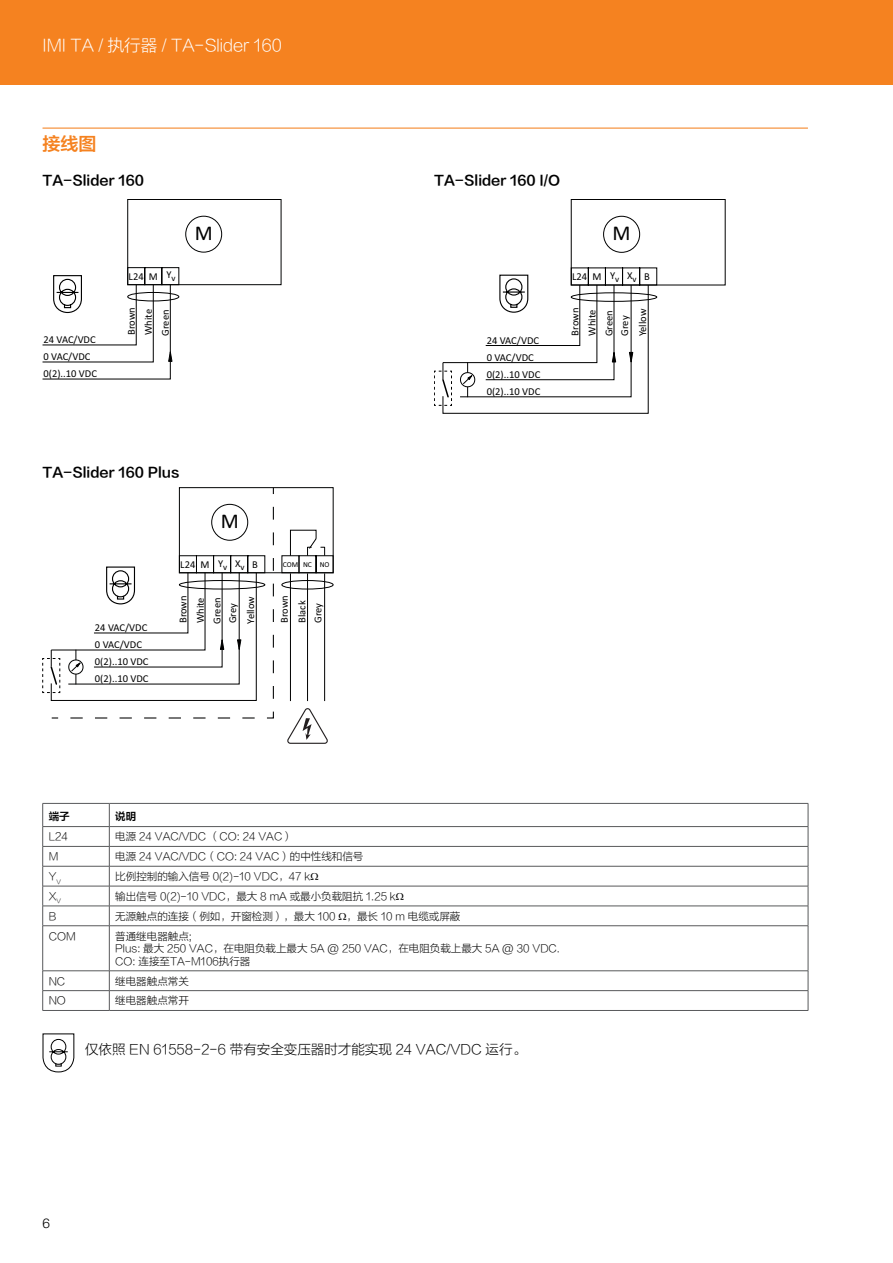
<style>
.page{position:relative;width:893px;height:1263px;background:#fff}
.page>*{position:absolute;margin:0;border:0;box-sizing:border-box;transform-origin:0 0}
.t1{font:21.15px "Calibri";color:#000}
.t2{font:21px "Calibri";color:#000}
.t3{font:18px "FZLTZCHJW GB1 0";color:#f58220}
.t4{font:16.5px "FZLTXHJW GB1 0";color:#fff}
.t5{font:13.5px "FZLTZCHJW GB1 0";color:#000}
.t6{font:13.5px "FZLTXHJW GB1 0";color:#000}
.t7{font:300 13.5px "Helvetica Neue LT Std";color:#000}
.t8{font:10.5px/12.6px "FZLTXHJW GB1 0";color:#000}
.t9{font:10.5px/17.1px "Calibri";color:#000}
.t10{font:10.5px "FZLTZCHJW GB1 0";color:#000}
.t11{font:7.5px "Calibri";color:#000}
</style>
<div class="page">
<div style="left:0;top:0;width:893px;height:85px;background:#f58220"></div>
<hr style="left:43px;top:128px;width:765px;height:1px;background:#f58220">
<hr style="left:43px;top:803px;width:66px;height:1px;background:#58595b">
<hr style="left:109px;top:803px;width:699px;height:1px;background:#58595b">
<hr style="left:43px;top:826px;width:66px;height:1px;background:#58595b">
<hr style="left:109px;top:826px;width:699px;height:1px;background:#58595b">
<hr style="left:43px;top:846px;width:66px;height:1px;background:#58595b">
<hr style="left:109px;top:846px;width:699px;height:1px;background:#58595b">
<hr style="left:43px;top:866px;width:66px;height:1px;background:#58595b">
<hr style="left:109px;top:866px;width:699px;height:1px;background:#58595b">
<hr style="left:43px;top:886px;width:66px;height:1px;background:#58595b">
<hr style="left:109px;top:886px;width:699px;height:1px;background:#58595b">
<hr style="left:43px;top:906px;width:66px;height:1px;background:#58595b">
<svg style="left:42px;top:803px;width:1px;height:122px"></svg>
<hr style="left:109px;top:906px;width:699px;height:1px;background:#58595b">
<svg style="left:109px;top:803px;width:1px;height:122px"></svg>
<svg style="left:808px;top:803px;width:1px;height:122px"></svg>
<hr style="left:43px;top:925px;width:66px;height:1px;background:#58595b">
<hr style="left:42px;top:926px;width:1px;height:44px;background:#58595b">
<hr style="left:109px;top:925px;width:699px;height:1px;background:#58595b">
<hr style="left:109px;top:926px;width:1px;height:44px;background:#58595b">
<hr style="left:808px;top:926px;width:1px;height:44px;background:#58595b">
<hr style="left:43px;top:970px;width:66px;height:1px;background:#58595b">
<hr style="left:109px;top:970px;width:699px;height:1px;background:#58595b">
<hr style="left:43px;top:990px;width:66px;height:1px;background:#58595b">
<svg style="left:42px;top:971px;width:1px;height:39px"></svg>
<hr style="left:109px;top:990px;width:699px;height:1px;background:#58595b">
<svg style="left:109px;top:971px;width:1px;height:39px"></svg>
<svg style="left:808px;top:971px;width:1px;height:39px"></svg>
<hr style="left:43px;top:1010px;width:66px;height:1px;background:#58595b">
<hr style="left:109px;top:1010px;width:699px;height:1px;background:#58595b">
<div style="left:185px;top:216px;width:37px;height:36px;border:1px solid #020303;border-radius:50%"></div>
<div style="left:127px;top:199px;width:154px;height:86px;border:1px solid #020303"></div>
<svg style="left:43px;top:267px;width:137px;height:113px"></svg>
<div style="left:603px;top:216px;width:37px;height:37px;border:1px solid #000;border-radius:50%"></div>
<div style="left:571px;top:199px;width:154px;height:86px;border:1px solid #000"></div>
<svg style="left:434px;top:267px;width:223px;height:147px"></svg>
<div style="left:211px;top:504px;width:37px;height:37px;border:1px solid #020303;border-radius:50%"></div>
<div style="left:179px;top:487px;width:154px;height:86px;border:1px solid #020303"></div>
<svg style="left:43px;top:507px;width:291px;height:237px"></svg>
<svg style="left:43px;top:1033px;width:31px;height:39px"></svg>
<h3 class="t4" style="left:43px;top:37px;width:241px">IMI TA / 执行器 / TA-Slider 160</h3>
<h3 class="t3" style="left:43px;top:134px;width:55px">接线图</h3>
<p class="t5" style="left:43px;top:173px;width:103px">TA-Slider 160</p>
<p class="t5" style="left:434px;top:173px;width:127px">TA-Slider 160 I/O</p>
<p class="t9" style="left:43px;top:331px;width:55px">24 VAC/VDC<br>0 VAC/VDC<br>0(2)..10 VDC</p>
<p class="t9" style="left:129px;top:268px;width:48px">L24 M Y<sub>v</sub></p>
<p class="t9" style="left:123px;top:336px;width:30px;rotate:-90deg">Brown<br>White<br>Green</p>
<h2 class="t2" style="left:195px;top:219px;width:19px">M</h2>
<p class="t9" style="left:487px;top:332px;width:55px">24 VAC/VDC<br>0 VAC/VDC<br>0(2)..10 VDC<br>0(2)..10 VDC</p>
<h1 class="t1" style="left:613px;top:219px;width:20px">M</h1>
<p class="t9" style="left:572px;top:268px;width:31px">L24 M</p>
<p class="t9" style="left:627px;top:267px;width:11px">X<sub>v</sub></p>
<p class="t9" style="left:610px;top:267px;width:11px">Y<sub>v</sub></p>
<p class="t9" style="left:644px;top:268px;width:7px">B</p>
<p class="t9" style="left:566px;top:336px;width:30px;rotate:-90deg">Brown<br>White<br>Green</p>
<p class="t9" style="left:634px;top:336px;width:29px;rotate:-90deg">Yellow</p>
<p class="t9" style="left:616px;top:336px;width:22px;rotate:-90deg">Grey</p>
<p class="t5" style="left:43px;top:465px;width:139px">TA-Slider 160 Plus</p>
<h2 class="t2" style="left:221px;top:507px;width:20px">M</h2>
<p class="t9" style="left:180px;top:556px;width:31px">L24 M</p>
<p class="t9" style="left:235px;top:554px;width:11px">X<sub>v</sub></p>
<p class="t9" style="left:218px;top:554px;width:11px">Y<sub>v</sub></p>
<p class="t9" style="left:252px;top:556px;width:7px">B</p>
<p class="t11" style="left:283px;top:559px;width:17px">COM</p>
<p class="t11" style="left:320px;top:559px;width:11px">NO</p>
<p class="t11" style="left:303px;top:559px;width:10px">NC</p>
<p class="t9" style="left:95px;top:619px;width:55px">24 VAC/VDC<br>0 VAC/VDC<br>0(2)..10 VDC<br>0(2)..10 VDC</p>
<p class="t9" style="left:276px;top:623px;width:29px;line-height:17.5px;rotate:-90deg">Brown<br>Black</p>
<p class="t9" style="left:175px;top:624px;width:30px;rotate:-90deg">Brown<br>White<br>Green</p>
<p class="t9" style="left:242px;top:624px;width:29px;rotate:-90deg">Yellow</p>
<p class="t9" style="left:224px;top:623px;width:22px;rotate:-90deg">Grey</p>
<p class="t9" style="left:310px;top:623px;width:22px;rotate:-90deg">Grey</p>
<p class="t10" style="left:49px;top:811px;width:22px">端子</p>
<p class="t10" style="left:115px;top:811px;width:22px">说明</p>
<p class="t8" style="left:49px;top:831px;width:21px">L24</p>
<p class="t8" style="left:115px;top:831px;width:179px">电源 24 VAC/VDC （CO: 24 VAC）</p>
<p class="t8" style="left:49px;top:851px;width:11px">M</p>
<p class="t8" style="left:115px;top:851px;width:250px">电源 24 VAC/VDC（CO: 24 VAC）的中性线和信号</p>
<p class="t8" style="left:49px;top:870px;width:14px">Y<sub>V</sub></p>
<p class="t8" style="left:115px;top:870px;width:196px">比例控制的输入信号 0(2)-10 VDC，47 k</p>
<p class="t8" style="left:49px;top:890px;width:14px">X<sub>V</sub></p>
<p class="t8" style="left:115px;top:890px;width:282px">输出信号 0(2)-10 VDC，最大 8 mA 或最小负载阻抗 1.25 k</p>
<p class="t8" style="left:49px;top:910px;width:9px">B</p>
<p class="t8" style="left:115px;top:910px;width:346px">无源触点的连接（例如，开窗检测），最大 100 ，最长 10 m 电缆或屏蔽</p>
<p class="t8" style="left:49px;top:930px;width:28px">COM</p>
<p class="t8" style="left:115px;top:930px;width:446px">普通继电器触点;<br>Plus: 最大 250 VAC，在电阻负载上最大 5A @ 250 VAC，在电阻负载上最大 5A @ 30 VDC.<br>CO: 连接至TA-M106执行器</p>
<p class="t8" style="left:49px;top:975px;width:18px">NC</p>
<p class="t8" style="left:115px;top:975px;width:75px">继电器触点常关</p>
<p class="t8" style="left:49px;top:995px;width:19px">NO</p>
<p class="t8" style="left:115px;top:995px;width:75px">继电器触点常开</p>
<p class="t6" style="left:85px;top:1042px;width:443px">仅依照 EN 61558-2-6 带有安全变压器时才能实现 24 VAC/VDC 运行。</p>
<p class="t7" style="left:43px;top:1215px;width:9px">6</p>
</div>
